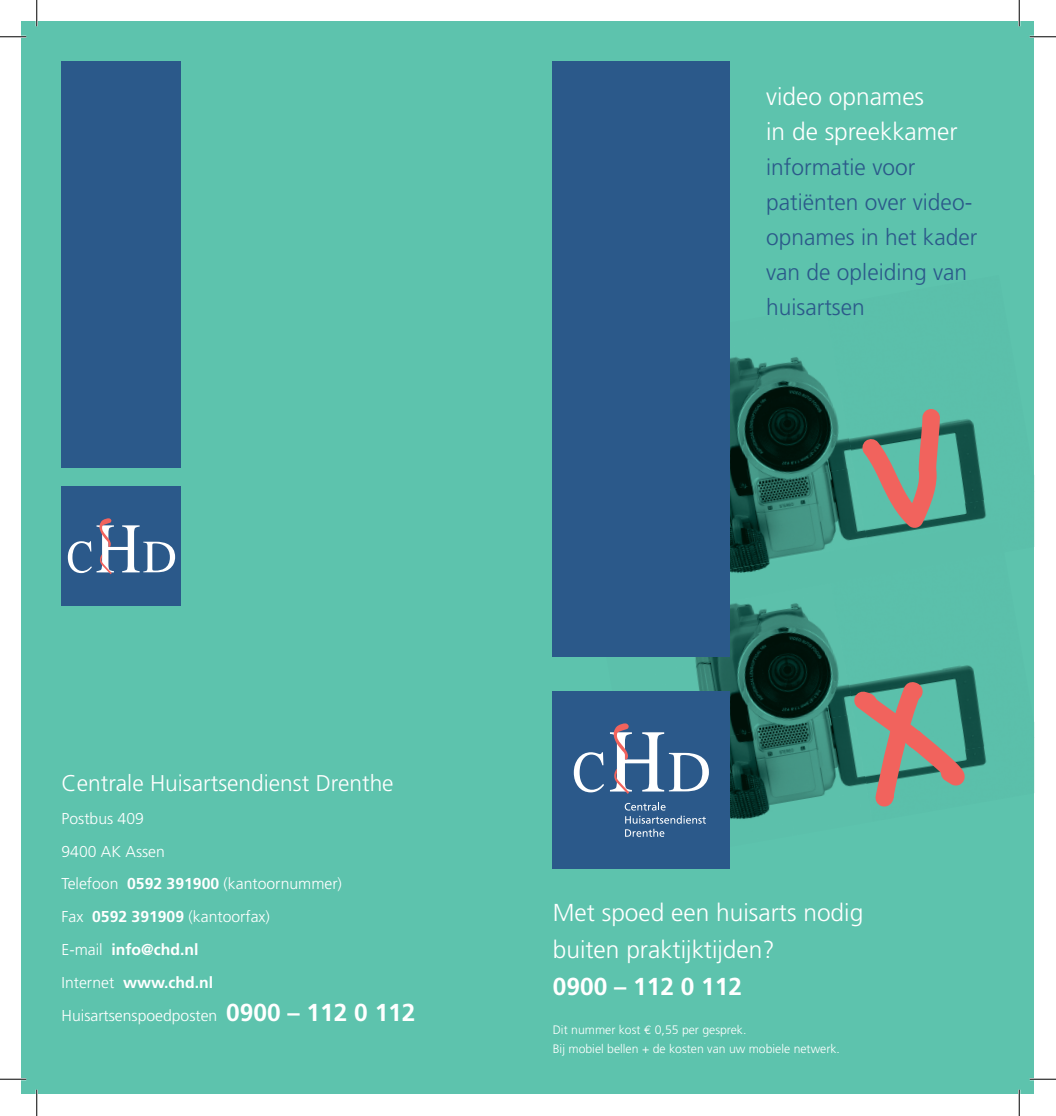
<style>
.page{position:relative;width:1056px;height:1116px;background:#fff}
.page>*{position:absolute;margin:0;border:0;box-sizing:border-box;transform-origin:0 0}
.t1{font:300 24.5px/35px "Frutiger";color:#fff}
.t2{font:700 24.5px "Frutiger";color:#fff}
.t3{font:300 22.75px/35px "Frutiger";color:#2b598a}
.t4{font:300 22.75px "Frutiger";color:#fff}
.t5{font:300 15.75px/32.7px "Frutiger";color:#fff}
.t6{font:300 12.25px/19.2px "Frutiger";color:#fff}
.s1{font-weight:700}
.s2{font-weight:700;font-size:24.5px}
.s3{font-family:"Euro Mono";font-weight:400}
</style>
<div class="page">
<div style="left:22px;top:22px;width:1012px;height:1071px;background:#5dc3ad"></div>
<img style="left:695px;top:616px;width:136px;height:97px">
<img style="left:831px;top:648px;width:153px;height:89px">
<img style="left:730px;top:713px;width:123px;height:107px">
<img style="left:964px;top:737px;width:23px;height:43px">
<img style="left:730px;top:357px;width:95px;height:110px">
<img style="left:825px;top:390px;width:159px;height:101px">
<img style="left:730px;top:467px;width:131px;height:55px">
<img style="left:940px;top:491px;width:46px;height:31px">
<img style="left:730px;top:522px;width:234px;height:94px">
<div style="left:553px;top:691px;width:177px;height:177px;background:#2b598a"></div>
<svg style="left:574px;top:752px;width:30px;height:40px"></svg>
<svg style="left:610px;top:723px;width:99px;height:70px"></svg>
<svg style="left:625px;top:802px;width:81px;height:34px"></svg>
<div style="left:553px;top:62px;width:177px;height:595px;background:#2b598a"></div>
<svg style="left:861px;top:409px;width:79px;height:119px"></svg>
<svg style="left:853px;top:681px;width:111px;height:126px"></svg>
<div style="left:62px;top:62px;width:119px;height:406px;background:#2b598a"></div>
<div style="left:62px;top:486px;width:119px;height:120px;background:#2b598a"></div>
<svg style="left:68px;top:518px;width:107px;height:56px"></svg>
<hr style="left:0;top:36px;width:26px;height:2px;background:#fff">
<hr style="left:1029px;top:36px;width:27px;height:2px;background:#fff">
<hr style="left:0;top:1077px;width:26px;height:3px;background:#fff">
<hr style="left:1029px;top:1077px;width:27px;height:3px;background:#fff">
<hr style="left:36px;top:0;width:2px;height:26px;background:#fff">
<hr style="left:36px;top:1089px;width:2px;height:26px;background:#fff">
<hr style="left:1018px;top:0;width:2px;height:26px;background:#fff">
<hr style="left:1018px;top:1089px;width:2px;height:26px;background:#fff">
<svg style="left:0;top:36px;width:26px;height:1px"></svg>
<svg style="left:1029px;top:36px;width:27px;height:1px"></svg>
<svg style="left:0;top:1078px;width:26px;height:1px"></svg>
<svg style="left:1029px;top:1078px;width:27px;height:1px"></svg>
<svg style="left:36px;top:0;width:1px;height:26px"></svg>
<svg style="left:36px;top:1089px;width:1px;height:26px"></svg>
<svg style="left:1019px;top:0;width:1px;height:26px"></svg>
<svg style="left:1019px;top:1089px;width:1px;height:26px"></svg>
<h1 class="t1" style="left:766px;top:79px;width:193px">video opnames<br>in de spreekkamer</h1>
<h2 class="t3" style="left:766px;top:150px;width:213px">informatie voor patiënten over video&shy;opnames in het kader van de opleiding van huisartsen</h2>
<h2 class="t4" style="left:62px;top:770px;width:334px">Centrale Huisartsendienst Drenthe</h2>
<p class="t5" style="left:62px;top:802px;width:355px">Postbus 409<br>9400 AK Assen<br>Telefoon <span class="s1">0592 391900</span> (kantoornummer)<br>Fax <span class="s1">0592 391909</span> (kantoorfax)<br>E-mail <span class="s1">info@chd.nl<br></span>Internet <span class="s1">www.chd.nl<br></span>Huisartsenspoedposten <span class="s2">0900 – 112 0 112</span></p>
<h1 class="t1" style="left:553px;top:894px;width:312px;line-height:36.8px">Met spoed een huisarts nodig buiten praktijktijden?</h1>
<h1 class="t2" style="left:553px;top:971px;width:191px">0900 – 112 0 112</h1>
<p class="t6" style="left:553px;top:1019px;width:289px">Dit nummer kost <span class="s3">€</span> 0,55 per gesprek.<br>Bij mobiel bellen + de kosten van uw mobiele netwerk.</p>
</div>
